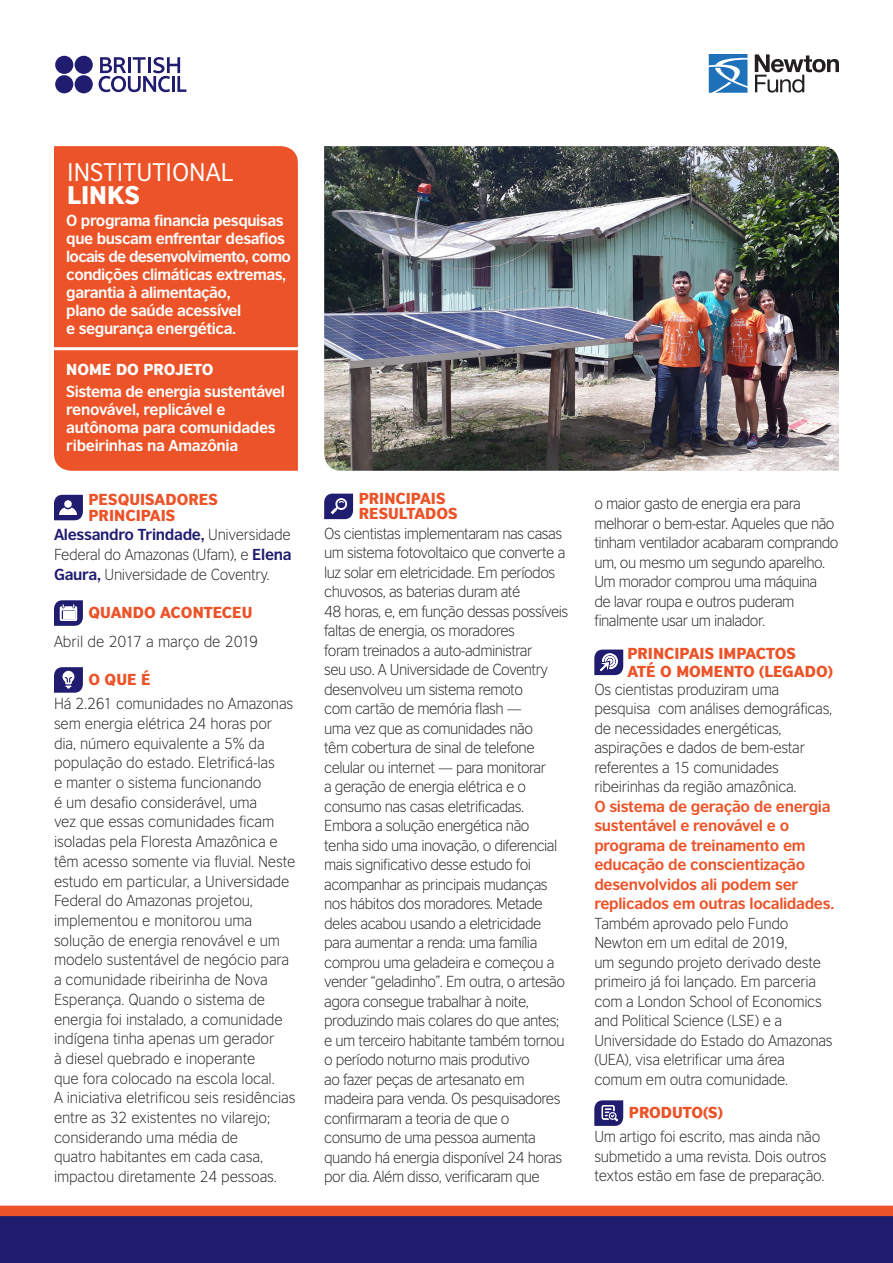
<style>
.page{position:relative;width:893px;height:1263px;background:#fff}
.page>*{position:absolute;margin:0;border:0;box-sizing:border-box;transform-origin:0 0}
.t1{font:24px/22.5px "British Council Sans";color:#fff}
.t2{font:300 15px/19.5px "British Council Sans";letter-spacing:-.035em;color:#231f20}
.t3{font:300 15px/19.6px "British Council Sans";letter-spacing:-.01em;color:#231f20}
.t4{font:700 15px/18px "British Council Sans";letter-spacing:-.03em;color:#fff}
.t5{font:900 15px/15.1px "British Council Sans";color:#ec5328}
.t6{font:300 15px "British Council Sans";color:#231f20}
.t7{font:900 15px "British Council Sans";color:#fff}
.s1{font-weight:900}
.s2{font-weight:700;color:#201c70}
.s3{font-weight:700;color:#ec5328}
</style>
<div class="page">
<svg style="left:99px;top:57px;width:87px;height:35px"></svg>
<div style="left:55px;top:75px;width:18px;height:18px;background:#201c70;border-radius:50%"></div>
<div style="left:75px;top:75px;width:18px;height:18px;background:#201c70;border-radius:50%"></div>
<div style="left:55px;top:56px;width:18px;height:18px;background:#201c70;border-radius:50%"></div>
<div style="left:75px;top:56px;width:18px;height:18px;background:#201c70;border-radius:50%"></div>
<svg style="left:755px;top:54px;width:84px;height:39px"></svg>
<svg style="left:709px;top:54px;width:38px;height:39px"></svg>
<div style="left:0;top:1206px;width:893px;height:57px;background:#201c70"></div>
<div style="left:0;top:1205px;width:893px;height:11px;background:#ec5328"></div>
<svg style="left:54px;top:495px;width:29px;height:25px"></svg>
<svg style="left:54px;top:600px;width:29px;height:26px"></svg>
<svg style="left:54px;top:667px;width:29px;height:26px"></svg>
<img style="left:324px;top:146px;width:515px;height:325px">
<svg style="left:594px;top:649px;width:29px;height:26px"></svg>
<svg style="left:594px;top:1100px;width:29px;height:26px"></svg>
<div style="left:54px;top:146px;width:244px;height:325px;background:#ec5328"></div>
<hr style="left:38px;top:347px;width:264px;height:3px;background:#fff">
<svg style="left:324px;top:494px;width:29px;height:25px"></svg>
<p class="t1" style="left:67px;top:159px;width:168px">INSTITUTIONAL<br><span class="s1">LINKS</span></p>
<p class="t4" style="left:66px;top:209px;width:226px">O programa financia pesquisas que buscam enfrentar desafios locais de desenvolvimento, como condições climáticas extremas, garantia à alimentação,<br>plano de saúde acessível<br>e segurança energética.</p>
<p class="t7" style="left:66px;top:356px;width:149px">NOME DO PROJETO</p>
<p class="t4" style="left:66px;top:381px;width:220px">Sistema de energia sustentável renovável, replicável e autônoma para comunidades ribeirinhas na Amazônia</p>
<p class="t5" style="left:88px;top:490px;width:131px">PESQUISADORES<br>PRINCIPAIS</p>
<p class="t2" style="left:54px;top:524px;width:239px;text-align:justify"><span class="s2">Alessandro Trindade,</span> Universidade Federal do Amazonas (Ufam), e <span class="s2">Elena Gaura,</span> Universidade de Coventry.</p>
<p class="t5" style="left:88px;top:603px;width:166px">QUANDO ACONTECEU</p>
<p class="t6" style="left:54px;top:629px;width:206px">Abril de 2017 a março de 2019</p>
<p class="t5" style="left:88px;top:670px;width:64px">O QUE É</p>
<p class="t3" style="left:54px;top:693px;width:243px">Há 2.261 comunidades no Amazonas sem energia elétrica 24 horas por dia, número equivalente a 5% da população do estado. Eletrificá-las<br>e manter o sistema funcionando<br>é um desafio considerável, uma<br>vez que essas comunidades ficam isoladas pela Floresta Amazônica e têm acesso somente via fluvial. Neste estudo em particular, a Universidade Federal do Amazonas projetou, implementou e monitorou uma solução de energia renovável e um modelo sustentável de negócio para a comunidade ribeirinha de Nova Esperança. Quando o sistema de energia foi instalado, a comunidade indígena tinha apenas um gerador<br>à diesel quebrado e inoperante<br>que fora colocado na escola local.<br>A iniciativa eletrificou seis residências entre as 32 existentes no vilarejo; considerando uma média de<br>quatro habitantes em cada casa, impactou diretamente 24 pessoas.</p>
<p class="t5" style="left:359px;top:489px;width:100px">PRINCIPAIS<br>RESULTADOS</p>
<p class="t2" style="left:324px;top:522px;width:246px">Os cientistas implementaram nas casas um sistema fotovoltaico que converte a luz solar em eletricidade. Em períodos chuvosos, as baterias duram até<br>48 horas, e, em função dessas possíveis faltas de energia, os moradores<br>foram treinados a auto-administrar<br>seu uso. A Universidade de Coventry desenvolveu um sistema remoto<br>com cartão de memória flash —<br>uma vez que as comunidades não<br>têm cobertura de sinal de telefone celular ou internet — para monitorar<br>a geração de energia elétrica e o consumo nas casas eletrificadas.<br>Embora a solução energética não<br>tenha sido uma inovação, o diferencial mais significativo desse estudo foi acompanhar as principais mudanças nos hábitos dos moradores. Metade deles acabou usando a eletricidade para aumentar a renda: uma família comprou uma geladeira e começou a vender “geladinho”. Em outra, o artesão agora consegue trabalhar à noite, produzindo mais colares do que antes; e um terceiro habitante também tornou o período noturno mais produtivo<br>ao fazer peças de artesanato em madeira para venda. Os pesquisadores confirmaram a teoria de que o consumo de uma pessoa aumenta quando há energia disponível 24 horas por dia. Além disso, verificaram que</p>
<p class="t2" style="left:594px;top:493px;width:246px">o maior gasto de energia era para melhorar o bem-estar. Aqueles que não tinham ventilador acabaram comprando um, ou mesmo um segundo aparelho.<br>Um morador comprou uma máquina<br>de lavar roupa e outros puderam finalmente usar um inalador.</p>
<p class="t5" style="left:627px;top:643px;width:207px;line-height:17.2px">PRINCIPAIS IMPACTOS<br>ATÉ O MOMENTO (LEGADO)</p>
<p class="t2" style="left:594px;top:678px;width:186px">Os cientistas produziram uma</p>
<p class="t2" style="left:594px;top:698px;width:241px">pesquisa com análises demográficas, de necessidades energéticas, aspirações e dados de bem-estar referentes a 15 comunidades ribeirinhas da região amazônica.<br><span class="s3">O sistema de geração de energia sustentável e renovável e o programa de treinamento em educação de conscientização desenvolvidos ali podem ser replicados em outras localidades.<br></span>Também aprovado pelo Fundo<br>Newton em um edital de 2019,<br>um segundo projeto derivado deste primeiro já foi lançado. Em parceria com a London School of Economics and Political Science (LSE) e a<br>Universidade do Estado do Amazonas (UEA), visa eletrificar uma área comum em outra comunidade.</p>
<p class="t5" style="left:629px;top:1103px;width:95px">PRODUTO(S)</p>
<p class="t2" style="left:594px;top:1126px;width:234px">Um artigo foi escrito, mas ainda não submetido a uma revista. Dois outros textos estão em fase de preparação.</p>
</div>
